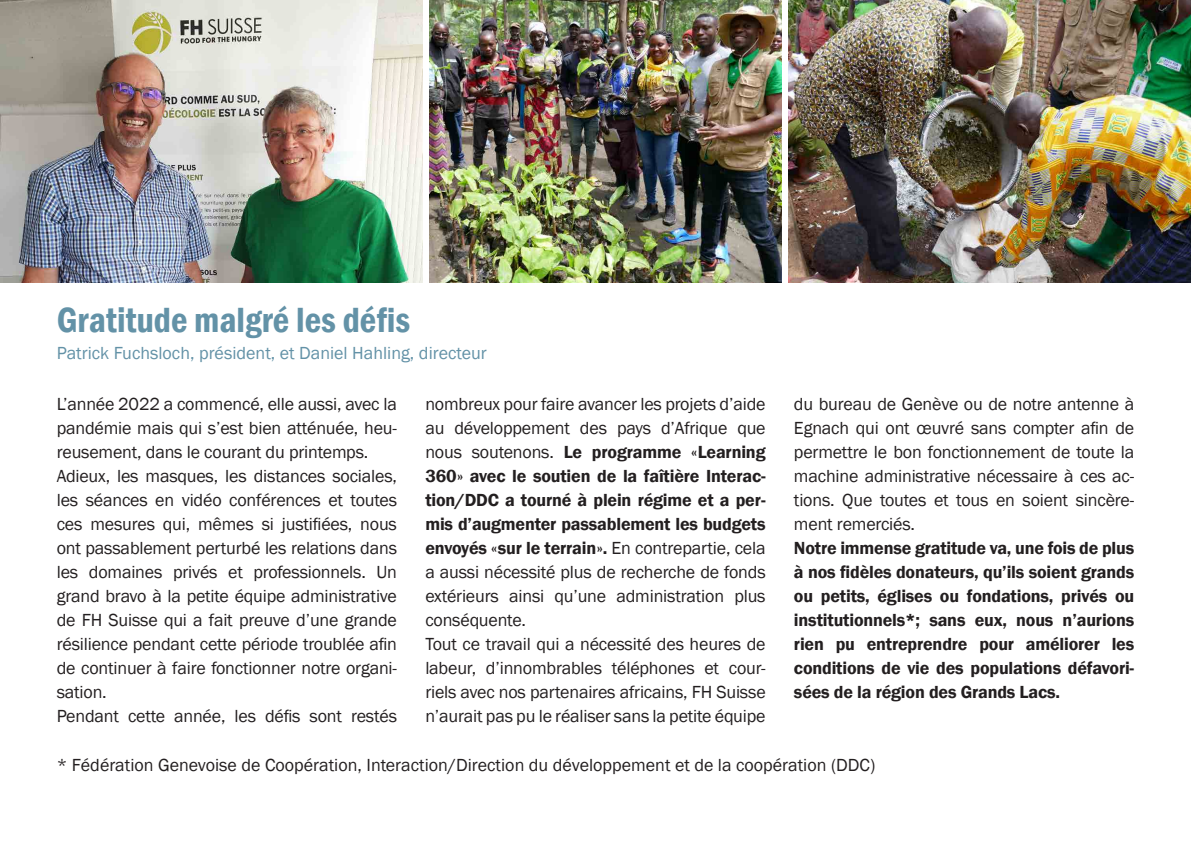
<style>
.page{position:relative;width:1191px;height:842px;background:#fff}
.page>*{position:absolute;margin:0;border:0;box-sizing:border-box;transform-origin:0 0}
.t1{font:600 condensed 36px "Franklin Gothic";color:#6392a7}
.t2{font:18px/24px "Franklin Gothic";letter-spacing:-.01em;color:#231f20;text-align:justify}
.t3{font:600 18px/24px "Franklin Gothic";letter-spacing:-.01em;color:#231f20;text-align:justify}
.t4{font:18px "Franklin Gothic";color:#6392a7}
.s1{font-weight:600}
</style>
<div class="page">
<img style="left:788px;top:0;width:403px;height:282px">
<img style="left:0;top:1px;width:422px;height:281px">
<img style="left:429px;top:0;width:352px;height:282px">
<p class="t1" style="left:57px;top:295px;width:355px">Gratitude malgré les défis</p>
<p class="t4" style="left:57px;top:342px;width:431px">Patrick Fuchsloch, président, et Daniel Hahling, directeur</p>
<p class="t2" style="left:57px;top:392px;width:342px">L’année 2022 a commencé, elle aussi, avec la pandémie mais qui s’est bien atténuée, heu&shy;reusement, dans le courant du printemps.</p>
<p class="t2" style="left:57px;top:464px;width:342px">Adieux, les masques, les distances sociales, les séances en vidéo conférences et toutes ces mesures qui, mêmes si justifiées, nous ont passablement perturbé les relations dans les domaines privés et professionnels. Un grand bravo à la petite équipe administrative de FH Suisse qui a fait preuve d’une grande résilience pendant cette période troublée afin de continuer à faire fonctionner notre organi&shy;sation.</p>
<p class="t2" style="left:57px;top:704px;width:342px">Pendant cette année, les défis sont restés</p>
<p class="t2" style="left:425px;top:392px;width:342px">nombreux pour faire avancer les projets d’aide au développement des pays d’Afrique que nous soutenons. <span class="s1">Le programme «Learning 360» avec le soutien de la faîtière Interac&shy;tion/DDC a tourné à plein régime et a per&shy;mis d’augmenter passablement les budgets envoyés «sur le terrain».</span> En contrepartie, cela a aussi nécessité plus de recherche de fonds extérieurs ainsi qu’une administration plus conséquente.</p>
<p class="t2" style="left:425px;top:632px;width:342px">Tout ce travail qui a nécessité des heures de labeur, d’innombrables téléphones et cour&shy;riels avec nos partenaires africains, FH Suisse n’aurait pas pu le réaliser sans la petite équipe</p>
<p class="t2" style="left:794px;top:392px;width:342px">du bureau de Genève ou de notre antenne à Egnach qui ont œuvré sans compter afin de permettre le bon fonctionnement de toute la machine administrative nécessaire à ces ac&shy;tions. Que toutes et tous en soient sincère&shy;ment remerciés.</p>
<p class="t3" style="left:794px;top:536px;width:342px">Notre immense gratitude va, une fois de plus à nos fidèles donateurs, qu’ils soient grands ou petits, églises ou fondations, privés ou institutionnels*; sans eux, nous n’aurions rien pu entreprendre pour améliorer les conditions de vie des populations défavori&shy;sées de la région des Grands Lacs.</p>
<p class="t2" style="left:57px;top:753px;width:820px">* Fédération Genevoise de Coopération, Interaction/Direction du développement et de la coopération (DDC)</p>
</div>
